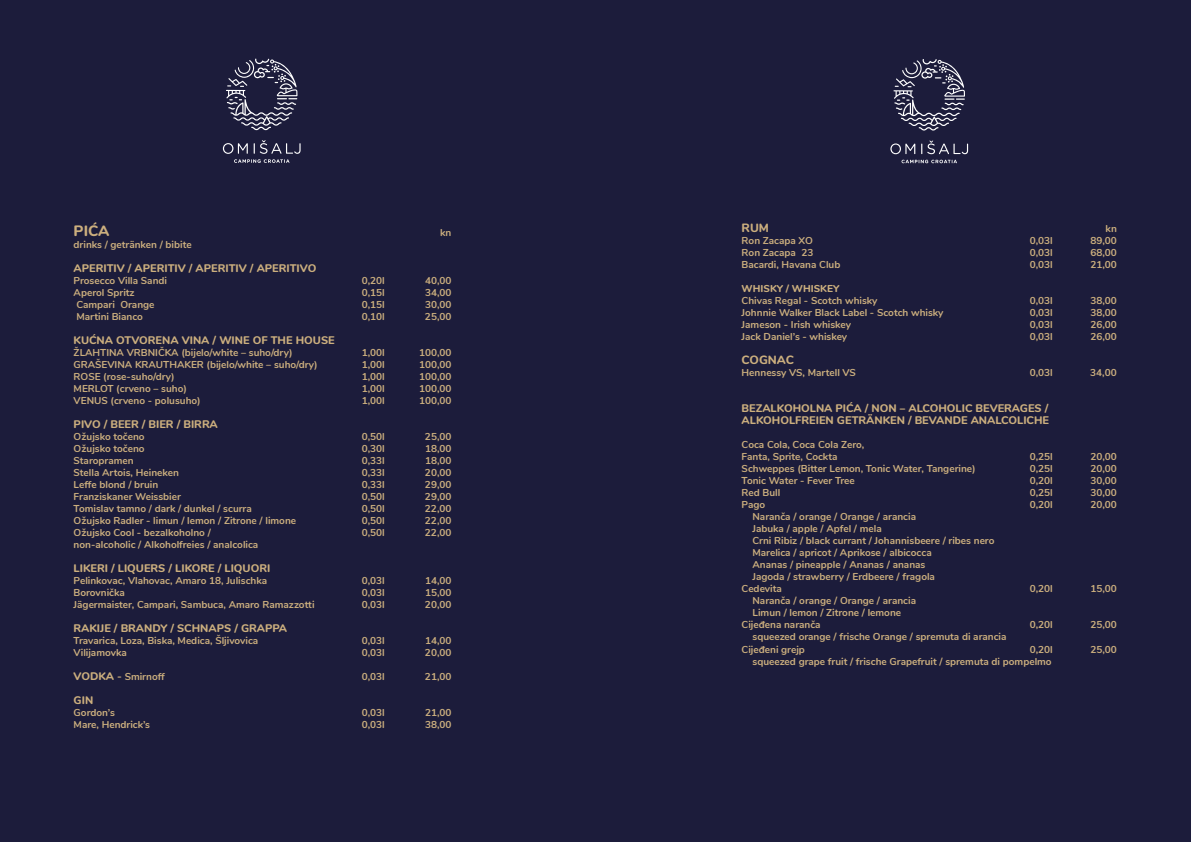
<style>
.page{position:relative;width:1191px;height:842px;background:#1c1c3b}
.page>*{position:absolute;margin:0;border:0;box-sizing:border-box;transform-origin:0 0}
.t1{font:800 15px "Nunito";color:#ccaf7e}
.t2{font:800 12px "Nunito";color:#ccaf7e}
.t3{font:800 11px/12px "Nunito";color:#ccaf7e}
.t4{font:700 10px/12px "Nunito";color:#ccaf7e}
.t5{font:800 10px "Nunito";color:#ccaf7e}
.s1{font-weight:800;font-size:11px}
.s2{font-size:11px}
</style>
<div class="page">
<svg style="left:890px;top:140px;width:78px;height:23px"></svg>
<svg style="left:893px;top:59px;width:72px;height:72px"></svg>
<svg style="left:223px;top:140px;width:77px;height:23px"></svg>
<svg style="left:226px;top:58px;width:71px;height:72px"></svg>
<h1 class="t1" style="left:74px;top:219px;width:37px">PIĆA</h1>
<p class="t4" style="left:440px;top:226px;width:13px">kn</p>
<p class="t4" style="left:74px;top:238px;width:120px">drinks / getränken / bibite</p>
<p class="t3" style="left:74px;top:261px;width:244px">APERITIV / APERITIV / APERITIV / APERITIVO</p>
<p class="t4" style="left:74px;top:274px;width:95px">Prosecco Villa Sandi</p>
<p class="t4" style="left:362px;top:274px;width:25px">0,20l</p>
<p class="t4" style="left:425px;top:274px;width:28px">40,00</p>
<p class="t4" style="left:74px;top:286px;width:63px">Aperol Spritz</p>
<p class="t4" style="left:362px;top:286px;width:25px">0,15l</p>
<p class="t4" style="left:425px;top:286px;width:28px">34,00</p>
<p class="t4" style="left:76px;top:298px;width:80px">Campari Orange</p>
<p class="t4" style="left:362px;top:298px;width:25px">0,15l</p>
<p class="t4" style="left:425px;top:298px;width:28px">30,00</p>
<p class="t4" style="left:76px;top:310px;width:68px">Martini Bianco</p>
<p class="t4" style="left:362px;top:310px;width:25px">0,10l</p>
<p class="t4" style="left:425px;top:310px;width:28px">25,00</p>
<p class="t3" style="left:74px;top:333px;width:262px">KUĆNA OTVORENA VINA / WINE OF THE HOUSE</p>
<p class="t4" style="left:74px;top:346px;width:220px">ŽLAHTINA VRBNIČKA (bijelo/white – suho/dry)</p>
<p class="t4" style="left:362px;top:346px;width:25px">1,00l</p>
<p class="t4" style="left:419px;top:346px;width:34px">100,00</p>
<p class="t4" style="left:74px;top:358px;width:245px">GRAŠEVINA KRAUTHAKER (bijelo/white – suho/dry)</p>
<p class="t4" style="left:362px;top:358px;width:25px">1,00l</p>
<p class="t4" style="left:419px;top:358px;width:34px">100,00</p>
<p class="t4" style="left:74px;top:370px;width:103px">ROSE (rose-suho/dry)</p>
<p class="t4" style="left:362px;top:370px;width:25px">1,00l</p>
<p class="t4" style="left:419px;top:370px;width:34px">100,00</p>
<p class="t4" style="left:74px;top:382px;width:115px">MERLOT (crveno – suho)</p>
<p class="t4" style="left:362px;top:382px;width:25px">1,00l</p>
<p class="t4" style="left:419px;top:382px;width:34px">100,00</p>
<p class="t4" style="left:74px;top:394px;width:129px">VENUS (crveno - polusuho)</p>
<p class="t4" style="left:362px;top:394px;width:25px">1,00l</p>
<p class="t4" style="left:419px;top:394px;width:34px">100,00</p>
<p class="t3" style="left:74px;top:417px;width:146px">PIVO / BEER / BIER / BIRRA</p>
<p class="t4" style="left:74px;top:430px;width:73px">Ožujsko točeno</p>
<p class="t4" style="left:362px;top:430px;width:25px">0,50l</p>
<p class="t4" style="left:425px;top:430px;width:28px">25,00</p>
<p class="t4" style="left:74px;top:442px;width:73px">Ožujsko točeno</p>
<p class="t4" style="left:362px;top:442px;width:25px">0,30l</p>
<p class="t4" style="left:425px;top:442px;width:28px">18,00</p>
<p class="t4" style="left:74px;top:454px;width:61px">Staropramen</p>
<p class="t4" style="left:362px;top:454px;width:25px">0,33l</p>
<p class="t4" style="left:425px;top:454px;width:28px">18,00</p>
<p class="t4" style="left:74px;top:466px;width:107px">Stella Artois, Heineken</p>
<p class="t4" style="left:362px;top:466px;width:25px">0,33l</p>
<p class="t4" style="left:425px;top:466px;width:28px">20,00</p>
<p class="t4" style="left:74px;top:478px;width:86px">Leffe blond / bruin</p>
<p class="t4" style="left:362px;top:478px;width:25px">0,33l</p>
<p class="t4" style="left:425px;top:478px;width:28px">29,00</p>
<p class="t4" style="left:74px;top:490px;width:109px">Franziskaner Weissbier</p>
<p class="t4" style="left:362px;top:490px;width:25px">0,50l</p>
<p class="t4" style="left:425px;top:490px;width:28px">29,00</p>
<p class="t4" style="left:74px;top:502px;width:180px">Tomislav tamno / dark / dunkel / scurra</p>
<p class="t4" style="left:362px;top:502px;width:25px">0,50l</p>
<p class="t4" style="left:425px;top:502px;width:28px">22,00</p>
<p class="t4" style="left:74px;top:514px;width:224px">Ožujsko Radler - limun / lemon / Zitrone / limone</p>
<p class="t4" style="left:362px;top:514px;width:25px">0,50l</p>
<p class="t4" style="left:425px;top:514px;width:28px">22,00</p>
<p class="t4" style="left:74px;top:526px;width:139px">Ožujsko Cool - bezalkoholno /</p>
<p class="t4" style="left:362px;top:526px;width:25px">0,50l</p>
<p class="t4" style="left:425px;top:526px;width:28px">22,00</p>
<p class="t4" style="left:74px;top:538px;width:186px">non-alcoholic / Alkoholfreies / analcolica</p>
<p class="t3" style="left:74px;top:561px;width:198px">LIKERI / LIQUERS / LIKORE / LIQUORI</p>
<p class="t4" style="left:74px;top:574px;width:195px">Pelinkovac, Vlahovac, Amaro 18, Julischka</p>
<p class="t4" style="left:362px;top:574px;width:25px">0,03l</p>
<p class="t4" style="left:425px;top:574px;width:28px">14,00</p>
<p class="t4" style="left:74px;top:586px;width:53px">Borovnička</p>
<p class="t4" style="left:362px;top:586px;width:25px">0,03l</p>
<p class="t4" style="left:425px;top:586px;width:28px">15,00</p>
<p class="t4" style="left:74px;top:598px;width:242px">Jägermaister, Campari, Sambuca, Amaro Ramazzotti</p>
<p class="t4" style="left:362px;top:598px;width:25px">0,03l</p>
<p class="t4" style="left:425px;top:598px;width:28px">20,00</p>
<p class="t3" style="left:74px;top:621px;width:215px">RAKIJE / BRANDY / SCHNAPS / GRAPPA</p>
<p class="t4" style="left:74px;top:634px;width:186px">Travarica, Loza, Biska, Medica, Šljivovica</p>
<p class="t4" style="left:362px;top:634px;width:25px">0,03l</p>
<p class="t4" style="left:425px;top:634px;width:28px">14,00</p>
<p class="t4" style="left:74px;top:646px;width:55px">Vilijamovka</p>
<p class="t4" style="left:362px;top:646px;width:25px">0,03l</p>
<p class="t4" style="left:425px;top:646px;width:28px">20,00</p>
<p class="t4" style="left:74px;top:670px;width:93px"><span class="s1">VODKA</span> <span class="s2">-</span> Smirnoff</p>
<p class="t4" style="left:362px;top:670px;width:25px">0,03l</p>
<p class="t4" style="left:425px;top:670px;width:28px">21,00</p>
<p class="t3" style="left:74px;top:693px;width:21px">GIN</p>
<p class="t4" style="left:74px;top:706px;width:43px">Gordon’s</p>
<p class="t4" style="left:362px;top:706px;width:25px">0,03l</p>
<p class="t4" style="left:425px;top:706px;width:28px">21,00</p>
<p class="t4" style="left:74px;top:718px;width:78px">Mare, Hendrick’s</p>
<p class="t4" style="left:362px;top:718px;width:25px">0,03l</p>
<p class="t4" style="left:425px;top:718px;width:28px">38,00</p>
<p class="t2" style="left:741px;top:219px;width:29px">RUM</p>
<p class="t4" style="left:1105px;top:222px;width:13px">kn</p>
<p class="t4" style="left:741px;top:234px;width:73px">Ron Zacapa XO</p>
<p class="t4" style="left:1029px;top:234px;width:25px">0,03l</p>
<p class="t4" style="left:1090px;top:234px;width:28px">89,00</p>
<p class="t4" style="left:741px;top:246px;width:73px">Ron Zacapa 23</p>
<p class="t4" style="left:1029px;top:246px;width:25px">0,03l</p>
<p class="t4" style="left:1090px;top:246px;width:28px">68,00</p>
<p class="t4" style="left:741px;top:258px;width:100px">Bacardi, Havana Club</p>
<p class="t4" style="left:1029px;top:258px;width:25px">0,03l</p>
<p class="t4" style="left:1090px;top:258px;width:28px">21,00</p>
<p class="t5" style="left:741px;top:282px;width:99px">WHISKY / WHISKEY</p>
<p class="t4" style="left:741px;top:294px;width:137px">Chivas Regal - Scotch whisky</p>
<p class="t4" style="left:1029px;top:294px;width:25px">0,03l</p>
<p class="t4" style="left:1090px;top:294px;width:28px">38,00</p>
<p class="t4" style="left:741px;top:306px;width:203px">Johnnie Walker Black Label - Scotch whisky</p>
<p class="t4" style="left:1029px;top:306px;width:25px">0,03l</p>
<p class="t4" style="left:1090px;top:306px;width:28px">38,00</p>
<p class="t4" style="left:741px;top:318px;width:111px">Jameson - Irish whiskey</p>
<p class="t4" style="left:1029px;top:318px;width:25px">0,03l</p>
<p class="t4" style="left:1090px;top:318px;width:28px">26,00</p>
<p class="t4" style="left:741px;top:330px;width:107px">Jack Daniel’s - whiskey</p>
<p class="t4" style="left:1029px;top:330px;width:25px">0,03l</p>
<p class="t4" style="left:1090px;top:330px;width:28px">26,00</p>
<p class="t2" style="left:741px;top:351px;width:54px">COGNAC</p>
<p class="t4" style="left:741px;top:366px;width:116px">Hennessy VS, Martell VS</p>
<p class="t4" style="left:1029px;top:366px;width:25px">0,03l</p>
<p class="t4" style="left:1090px;top:366px;width:28px">34,00</p>
<p class="t3" style="left:741px;top:402px;width:309px">BEZALKOHOLNA PIĆA / NON – ALCOHOLIC BEVERAGES /<br>ALKOHOLFREIEN GETRÄNKEN / BEVANDE ANALCOLICHE</p>
<p class="t4" style="left:741px;top:438px;width:124px">Coca Cola, Coca Cola Zero,<br>Fanta, Sprite, Cockta</p>
<p class="t4" style="left:1029px;top:450px;width:25px">0,25l</p>
<p class="t4" style="left:1090px;top:450px;width:28px">20,00</p>
<p class="t4" style="left:741px;top:462px;width:235px">Schweppes (Bitter Lemon, Tonic Water, Tangerine)</p>
<p class="t4" style="left:1029px;top:462px;width:25px">0,25l</p>
<p class="t4" style="left:1090px;top:462px;width:28px">20,00</p>
<p class="t4" style="left:741px;top:474px;width:115px">Tonic Water - Fever Tree</p>
<p class="t4" style="left:1029px;top:474px;width:25px">0,20l</p>
<p class="t4" style="left:1090px;top:474px;width:28px">30,00</p>
<p class="t4" style="left:741px;top:486px;width:40px">Red Bull</p>
<p class="t4" style="left:1029px;top:486px;width:25px">0,25l</p>
<p class="t4" style="left:1090px;top:486px;width:28px">30,00</p>
<p class="t4" style="left:741px;top:498px;width:25px">Pago</p>
<p class="t4" style="left:1029px;top:498px;width:25px">0,20l</p>
<p class="t4" style="left:1090px;top:498px;width:28px">20,00</p>
<p class="t4" style="left:752px;top:510px;width:165px">Naranča / orange / Orange / arancia</p>
<p class="t4" style="left:752px;top:522px;width:131px">Jabuka / apple / Apfel / mela</p>
<p class="t4" style="left:752px;top:534px;width:243px">Crni Ribiz / black currant / Johannisbeere / ribes nero</p>
<p class="t4" style="left:752px;top:546px;width:181px">Marelica / apricot / Aprikose / albicocca</p>
<p class="t4" style="left:752px;top:558px;width:174px">Ananas / pineapple / Ananas / ananas</p>
<p class="t4" style="left:752px;top:570px;width:184px">Jagoda / strawberry / Erdbeere / fragola</p>
<p class="t4" style="left:741px;top:582px;width:42px">Cedevita</p>
<p class="t4" style="left:1029px;top:582px;width:25px">0,20l</p>
<p class="t4" style="left:1090px;top:582px;width:28px">15,00</p>
<p class="t4" style="left:752px;top:594px;width:165px">Naranča / orange / Orange / arancia</p>
<p class="t4" style="left:752px;top:606px;width:150px">Limun / lemon / Zitrone / lemone</p>
<p class="t4" style="left:741px;top:618px;width:81px">Cijeđena naranča</p>
<p class="t4" style="left:1029px;top:618px;width:25px">0,20l</p>
<p class="t4" style="left:1090px;top:618px;width:28px">25,00</p>
<p class="t4" style="left:741px;top:630px;width:266px;text-indent:11px">squeezed orange / frische Orange / spremuta di arancia<br>Cijeđeni grejp</p>
<p class="t4" style="left:1029px;top:642px;width:25px">0,20l</p>
<p class="t4" style="left:1090px;top:642px;width:28px">25,00</p>
<p class="t4" style="left:752px;top:654px;width:301px">squeezed grape fruit / frische Grapefruit / spremuta di pompelmo</p>
</div>
